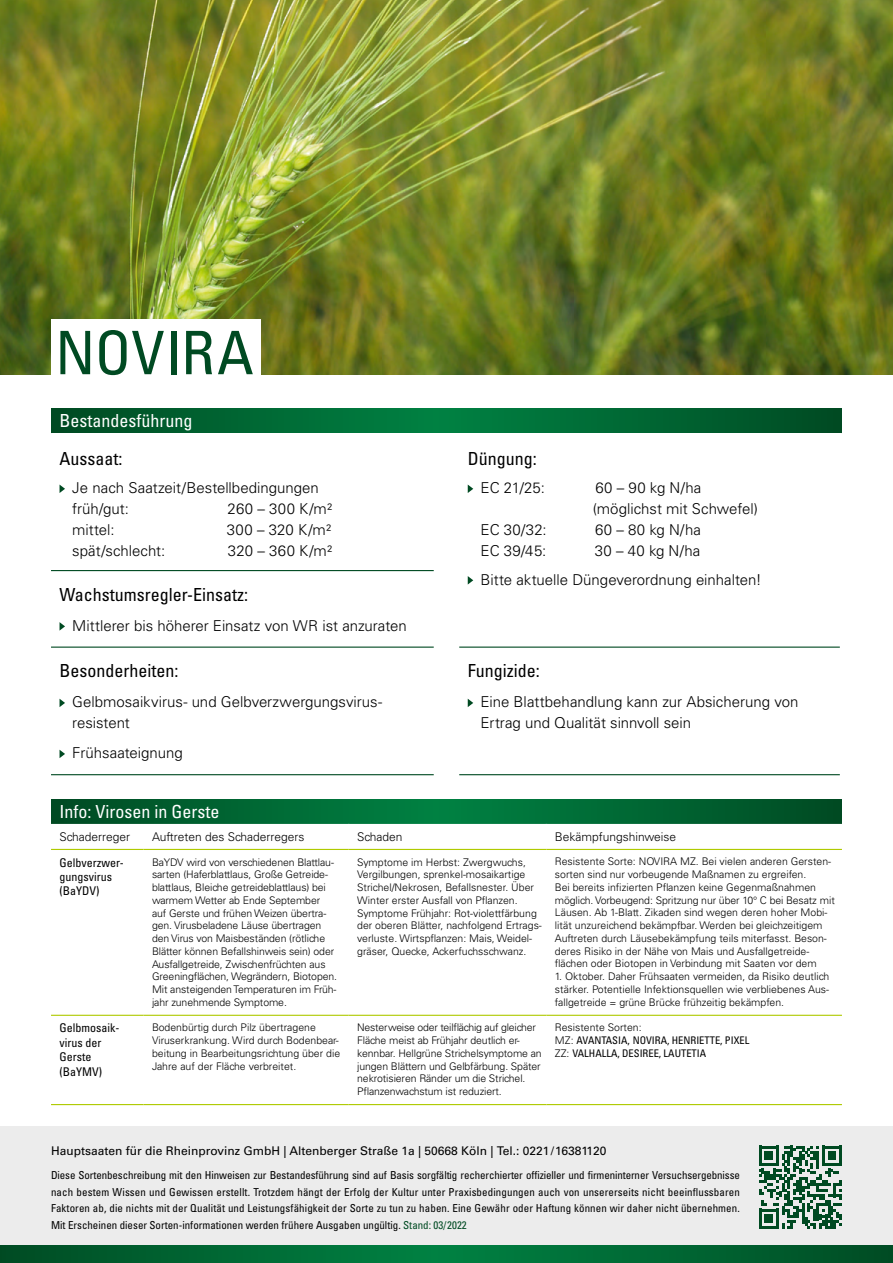
<style>
.page{position:relative;width:893px;height:1263px;background:#fff}
.page>*{position:absolute;margin:0;border:0;box-sizing:border-box;transform-origin:0 0}
.t1{font:condensed 60px "Univers LT Std";color:#004a22}
.t2{font:condensed 18px "Univers LT Std";color:#000}
.t3{font:condensed 18px "Univers LT Std";color:#fff}
.t4{font:300 15px/21px "Univers LT Std";color:#000}
.t5{font:12px "Univers LT Std";color:#000}
.t6{font:300 12px "Univers LT Std";color:#000}
.t7{font:condensed 12px/14.4px "Univers LT Std";color:#000}
.t8{font:condensed 10.95px/16.5px "Univers LT Std";color:#000;text-align:justify}
.t9{font:300 10.5px/12.8px "Univers LT Std";letter-spacing:-.01em;color:#000}
.t10{font:condensed 10.5px/12.8px "Univers LT Std";color:#000}
.s1{font-weight:300;font-stretch:normal}
.s2{color:#004a22}
</style>
<div class="page">
<div style="left:0;top:1127px;width:893px;height:119px;background:#ececec"></div>
<img style="left:0;top:0;width:893px;height:374px">
<svg style="left:0;top:1246px;width:893px;height:17px;background:#063"></svg>
<div style="left:51px;top:319px;width:210px;height:55px;background:#fff"></div>
<hr style="left:51px;top:646px;width:383px;height:2px;background:#004a22">
<hr style="left:51px;top:774px;width:383px;height:1px;background:#004a22">
<hr style="left:51px;top:570px;width:383px;height:1px;background:#004a22">
<svg style="left:60px;top:485px;width:5px;height:8px"></svg>
<svg style="left:60px;top:622px;width:5px;height:9px"></svg>
<svg style="left:60px;top:699px;width:5px;height:8px"></svg>
<svg style="left:60px;top:750px;width:5px;height:8px"></svg>
<hr style="left:459px;top:646px;width:381px;height:2px;background:#004a22">
<hr style="left:459px;top:774px;width:381px;height:1px;background:#004a22">
<svg style="left:468px;top:484px;width:5px;height:9px"></svg>
<svg style="left:468px;top:576px;width:5px;height:8px"></svg>
<svg style="left:468px;top:699px;width:5px;height:8px"></svg>
<svg style="left:51px;top:408px;width:791px;height:25px;background:#006632"></svg>
<svg style="left:759px;top:1145px;width:83px;height:84px"></svg>
<svg style="left:51px;top:799px;width:791px;height:25px;background:#063"></svg>
<hr style="left:51px;top:849px;width:93px;height:1px;background:#afca00">
<hr style="left:144px;top:849px;width:205px;height:1px;background:#afca00">
<hr style="left:349px;top:849px;width:197px;height:1px;background:#afca00">
<hr style="left:546px;top:849px;width:296px;height:1px;background:#afca00">
<hr style="left:51px;top:1015px;width:93px;height:1px;background:#afca00">
<hr style="left:144px;top:1015px;width:205px;height:1px;background:#afca00">
<hr style="left:349px;top:1015px;width:197px;height:1px;background:#afca00">
<hr style="left:546px;top:1015px;width:296px;height:1px;background:#afca00">
<hr style="left:51px;top:1104px;width:93px;height:1px;background:#afca00">
<hr style="left:144px;top:1104px;width:205px;height:1px;background:#afca00">
<hr style="left:349px;top:1104px;width:197px;height:1px;background:#afca00">
<hr style="left:546px;top:1104px;width:296px;height:1px;background:#afca00">
<h1 class="t1" style="left:55px;top:315px;width:200px">NOVIRA</h1>
<h2 class="t3" style="left:60px;top:409px;width:134px">Bestandesführung</h2>
<h2 class="t2" style="left:60px;top:447px;width:64px">Aussaat:</h2>
<h3 class="t4" style="left:72px;top:477px;width:248px">Je nach Saatzeit/Bestellbedingungen früh/gut:</h3>
<h3 class="t4" style="left:228px;top:498px;width:106px">260 – 300 K/m²</h3>
<h3 class="t4" style="left:72px;top:519px;width:44px">mittel:</h3>
<h3 class="t4" style="left:227px;top:519px;width:106px">300 – 320 K/m²</h3>
<h3 class="t4" style="left:72px;top:540px;width:95px">spät/schlecht:</h3>
<h3 class="t4" style="left:228px;top:540px;width:106px">320 – 360 K/m²</h3>
<h2 class="t2" style="left:60px;top:583px;width:190px">Wachstumsregler-Einsatz:</h2>
<h3 class="t4" style="left:72px;top:615px;width:336px">Mittlerer bis höherer Einsatz von WR ist anzuraten</h3>
<h2 class="t2" style="left:60px;top:659px;width:120px">Besonderheiten:</h2>
<h3 class="t4" style="left:72px;top:691px;width:312px">Gelbmosaikvirus- und Gelbverzwergungsvirus&shy;resistent</h3>
<h3 class="t4" style="left:72px;top:742px;width:112px">Frühsaateignung</h3>
<h2 class="t2" style="left:468px;top:447px;width:70px">Düngung:</h2>
<h3 class="t4" style="left:480px;top:477px;width:66px">EC 21/25:</h3>
<h3 class="t4" style="left:593px;top:477px;width:167px">60 – 90 kg N/ha (möglichst mit Schwefel)</h3>
<h3 class="t4" style="left:480px;top:519px;width:68px">EC 30/32:</h3>
<h3 class="t4" style="left:595px;top:519px;width:107px">60 – 80 kg N/ha</h3>
<h3 class="t4" style="left:480px;top:540px;width:67px">EC 39/45:</h3>
<h3 class="t4" style="left:480px;top:536px;width:283px;line-height:28.5px;text-indent:114px">30 – 40 kg N/ha<br>Bitte aktuelle Düngeverordnung einhalten!</h3>
<h2 class="t2" style="left:468px;top:659px;width:73px">Fungizide:</h2>
<h3 class="t4" style="left:480px;top:691px;width:319px">Eine Blattbehandlung kann zur Absicherung von<br>Ertrag und Qualität sinnvoll sein</h3>
<h2 class="t3" style="left:60px;top:800px;width:161px">Info: Virosen in Gerste</h2>
<p class="t6" style="left:60px;top:830px;width:72px">Schaderreger</p>
<p class="t6" style="left:152px;top:830px;width:154px">Auftreten des Schaderregers</p>
<p class="t6" style="left:357px;top:830px;width:47px">Schaden</p>
<p class="t6" style="left:555px;top:830px;width:123px">Bekämpfungshinweise</p>
<p class="t7" style="left:60px;top:855px;width:66px">Gelbverzwer&shy;gungsvirus (BaYDV)</p>
<p class="t9" style="left:152px;top:855px;width:187px">BaYDV wird von verschiedenen Blattlau&shy;sarten (Haferblattlaus, Große Getreide&shy;blattlaus, Bleiche getreideblattlaus) bei warmem Wetter ab Ende September auf Gerste und frühen Weizen übertra&shy;gen. Virusbeladene Läuse übertragen den Virus von Maisbeständen (rötliche Blätter können Befallshinweis sein) oder Ausfallgetreide, Zwischenfrüchten aus Greeningflächen, Wegrändern, Biotopen.<br>Mit ansteigenden Temperaturen im Früh&shy;jahr zunehmende Symptome.</p>
<p class="t9" style="left:357px;top:855px;width:186px">Symptome im Herbst: Zwergwuchs, Vergilbungen, sprenkel-mosaikartige Strichel/Nekrosen, Befallsnester. Über Winter erster Ausfall von Pflanzen.<br>Symptome Frühjahr: Rot-violettfärbung der oberen Blätter, nachfolgend Ertrags&shy;verluste. Wirtspflanzen: Mais, Weidel&shy;gräser, Quecke, Ackerfuchsschwanz.</p>
<p class="t9" style="left:555px;top:855px;width:281px">Resistente Sorte: NOVIRA MZ. Bei vielen anderen Gersten&shy;sorten sind nur vorbeugende Maßnamen zu ergreifen.<br>Bei bereits infizierten Pflanzen keine Gegenmaßnahmen möglich. Vorbeugend: Spritzung nur über 10° C bei Besatz mit Läusen. Ab 1-Blatt. Zikaden sind wegen deren hoher Mobi&shy;lität unzureichend bekämpfbar. Werden bei gleichzeitigem Auftreten durch Läusebekämpfung teils miterfasst. Beson&shy;deres Risiko in der Nähe von Mais und Ausfallgetreide&shy;flächen oder Biotopen in Verbindung mit Saaten vor dem</p>
<p class="t9" style="left:555px;top:970px;width:276px;text-align:justify">1. Oktober. Daher Frühsaaten vermeiden, da Risiko deutlich stärker. Potentielle Infektionsquellen wie verbliebenes Aus&shy;fallgetreide = grüne Brücke frühzeitig bekämpfen.</p>
<p class="t7" style="left:60px;top:1021px;width:61px">Gelbmosaik&shy;virus der<br>Gerste (BaYMV)</p>
<p class="t9" style="left:152px;top:1021px;width:190px">Bodenbürtig durch Pilz übertragene Viruserkrankung. Wird durch Bodenbear&shy;beitung in Bearbeitungsrichtung über die Jahre auf der Fläche verbreitet.</p>
<p class="t9" style="left:357px;top:1021px;width:186px">Nesterweise oder teilflächig auf gleicher Fläche meist ab Frühjahr deutlich er&shy;kennbar. Hellgrüne Strichelsymptome an jungen Blättern und Gelbfärbung. Später nekrotisieren Ränder um die Strichel.<br>Pflanzenwachstum ist reduziert.</p>
<p class="t10" style="left:555px;top:1021px;width:196px"><span class="s1">Resistente Sorten:<br>MZ:</span> AVANTASIA, NOVIRA, HENRIETTE, PIXEL<br><span class="s1">ZZ:</span> VALHALLA, DESIREE, LAUTETIA</p>
<p class="t5" style="left:51px;top:1144px;width:557px">Hauptsaaten für die Rheinprovinz GmbH | Altenberger Straße 1a | 50668 Köln | Tel.: 0221/16381120</p>
<p class="t8" style="left:51px;top:1167px;width:690px">Diese Sortenbeschreibung mit den Hinweisen zur Bestandesführung sind auf Basis sorgfältig recherchierter offizieller und firmeninterner Versuchsergebnisse nach bestem Wissen und Gewissen erstellt. Trotzdem hängt der Erfolg der Kultur unter Praxisbedingungen auch von unsererseits nicht beeinflussbaren Faktoren ab, die nichts mit der Qualität und Leistungsfähigkeit der Sorte zu tun zu haben. Eine Gewähr oder Haftung können wir daher nicht übernehmen.<br>Mit Erscheinen dieser Sorten-informationen werden frühere Ausgaben ungültig. <span class="s2">Stand: 03/2022</span></p>
</div>
